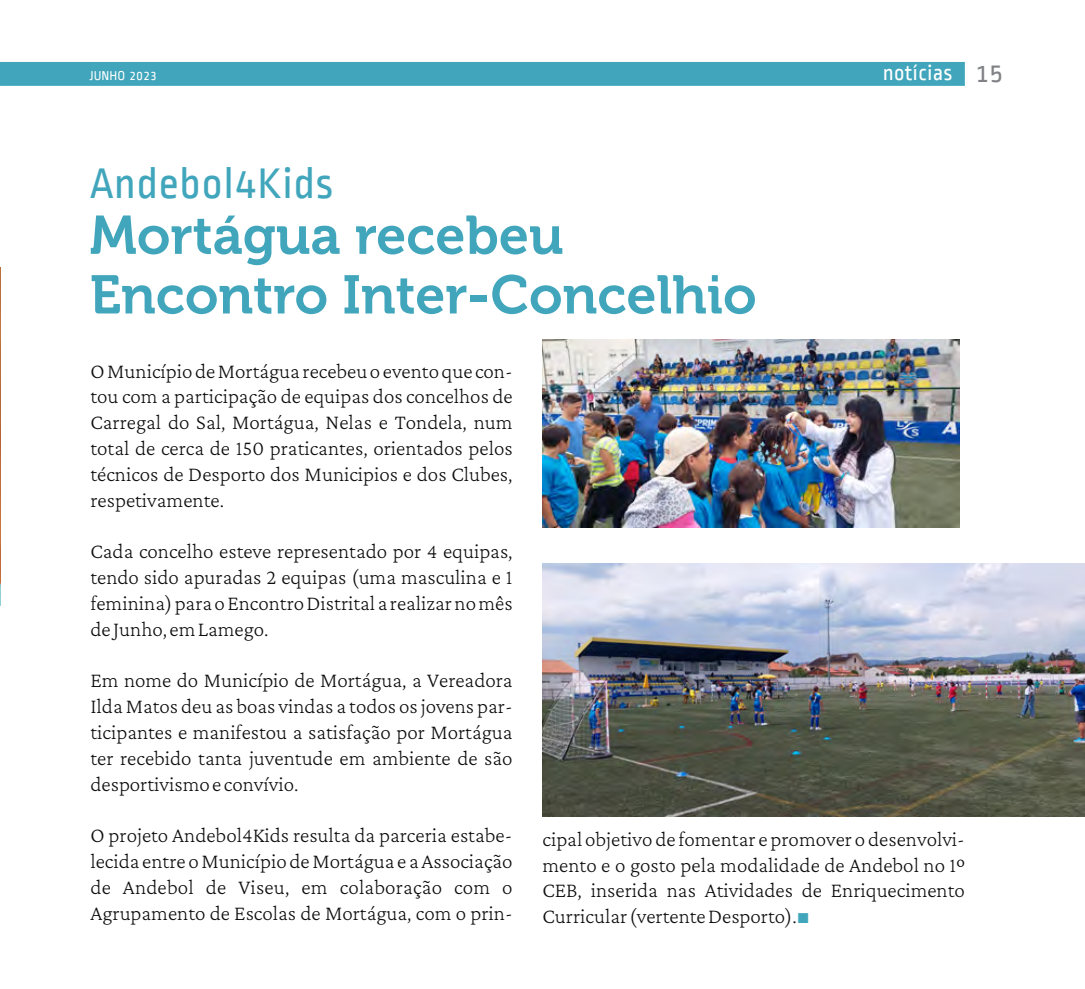
<style>
.page{position:relative;width:1085px;height:989px;background:#fff}
.page>*{position:absolute;margin:0;border:0;box-sizing:border-box;transform-origin:0 0}
.t1{font:54px/59.6px "Museo 700";color:#41a6bc}
.t2{font:45px "Ropa Sans";color:#41a6bc}
.t3{font:22.5px "Ropa Sans";color:#fff}
.t4{font:200 21.38px/25.9px "Crimson Pro";color:#0d0c0c;text-align:justify}
.t5{font:13.5px "Ropa Sans";color:#fff}
.s1{font-size:27px;color:#808285}
.s2{font-family:"Arial";font-weight:400;color:#41a6bc}
</style>
<div class="page">
<div style="left:0;top:62px;width:964px;height:24px;background:#41a6bc"></div>
<img style="left:0;top:267px;width:1px;height:338px">
<img style="left:542px;top:340px;width:416px;height:187px">
<img style="left:542px;top:563px;width:542px;height:253px">
<p class="t5" style="left:90px;top:68px;width:69px">JUNHO 2023</p>
<p class="t3" style="left:882px;top:61px;width:122px">notícias <span class="s1">15</span></p>
<h2 class="t2" style="left:90px;top:160px;width:244px">Andebol4Kids</h2>
<h1 class="t1" style="left:90px;top:205px;width:668px">Mortágua recebeu<br>Encontro Inter-Concelhio</h1>
<p class="t4" style="left:90px;top:357px;width:423px">O Município de Mortágua recebeu o evento que con&shy;tou com a participação de equipas dos concelhos de Carregal do Sal, Mortágua, Nelas e Tondela, num total de cerca de 150 praticantes, orientados pelos técnicos de Desporto dos Municipios e dos Clubes, respetivamente.</p>
<p class="t4" style="left:90px;top:538px;width:423px">Cada concelho esteve representado por 4 equipas, tendo sido apuradas 2 equipas (uma masculina e 1 feminina) para o Encontro Distrital a realizar no mês de Junho, em Lamego.</p>
<p class="t4" style="left:90px;top:667px;width:423px">Em nome do Município de Mortágua, a Vereadora Ilda Matos deu as boas vindas a todos os jovens par&shy;ticipantes e manifestou a satisfação por Mortágua ter recebido tanta juventude em ambiente de são desportivismo e convívio.</p>
<p class="t4" style="left:90px;top:822px;width:423px">O projeto Andebol4Kids resulta da parceria estabe&shy;lecida entre o Município de Mortágua e a Associação de Andebol de Viseu, em colaboração com o Agrupamento de Escolas de Mortágua, com o prin-</p>
<p class="t4" style="left:542px;top:825px;width:424px">cipal objetivo de fomentar e promover o desenvolvi&shy;mento e o gosto pela modalidade de Andebol no 1º CEB, inserida nas Atividades de Enriquecimento Curricular (vertente Desporto).<span class="s2">■</span></p>
</div>
